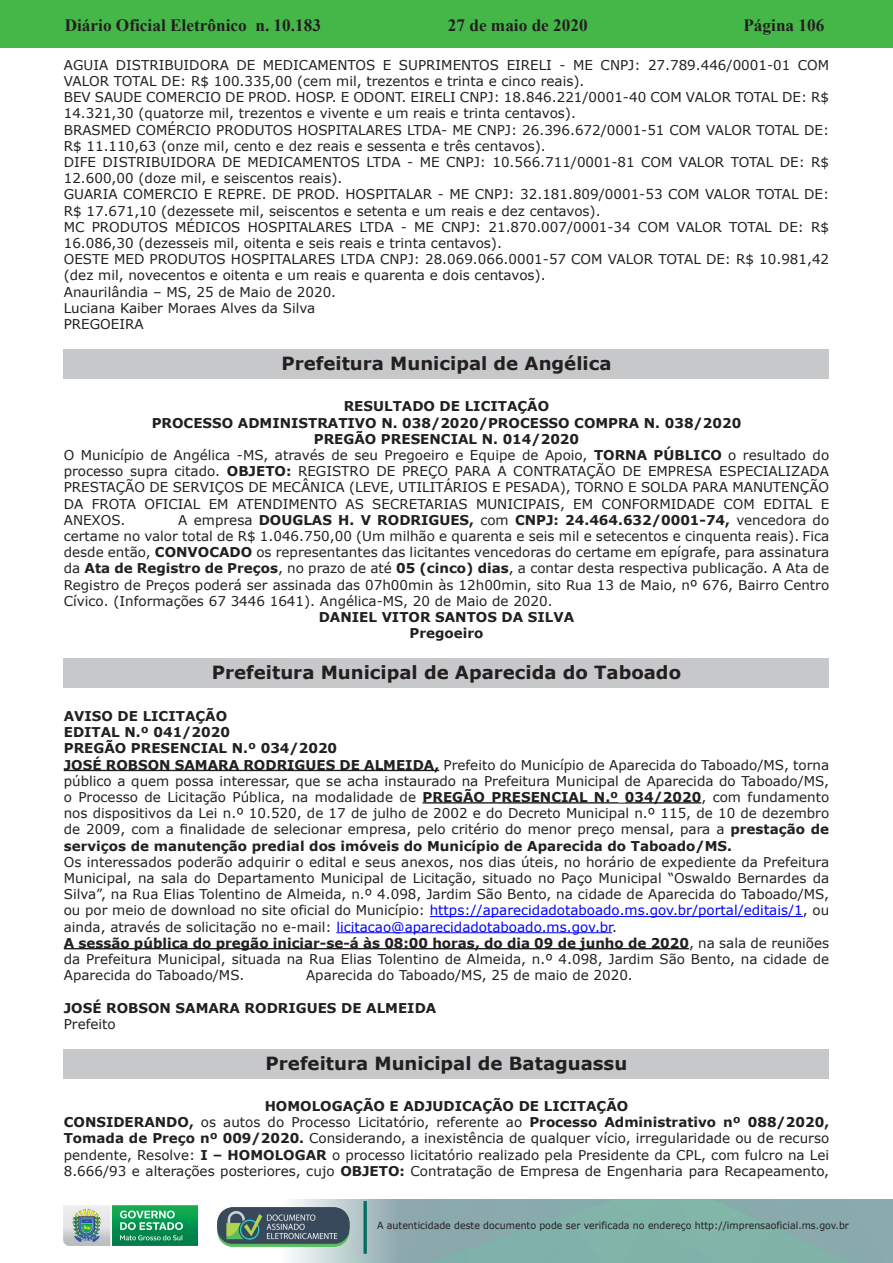
<style>
.page{position:relative;width:893px;height:1263px;background:#fff}
.page>*{position:absolute;margin:0;border:0;box-sizing:border-box;transform-origin:0 0}
.Prefeituras_e_Câmara{font:700 18.15px "Verdana";color:#231f20}
.t1{font:700 17.25px "Times New Roman";color:#231f20}
.Corpo_de_texto{font:13.5px/16.2px "Verdana";color:#231f20;text-align:justify}
.No_Spacing{font:13.5px/16.2px "Verdana";color:#231f20}
.Corpo_de_texto_3{font:13.5px/16.2px "Verdana";color:#231f20;text-align:justify}
.Corpo_de_texto-2{font:700 13.5px "Verdana";color:#231f20}
.Recuo_de_corpo_de_te{font:700 13.5px "Verdana";color:#231f20}
.Título_4{font:700 13.5px "Verdana";color:#231f20}
.t2{font:9.9px "Verdana";color:#231f20;scale:.95 1}
.s1{font-weight:700}
.s2{color:#00f}
</style>
<div class="page">
<div style="left:0;top:0;width:893px;height:48px;background:#45b749"></div>
<img style="left:63px;top:1199px;width:830px;height:64px">
<img style="left:364px;top:1202px;width:2px;height:51px">
<img style="left:218px;top:1207px;width:132px;height:39px">
<img style="left:64px;top:1205px;width:134px;height:41px">
<hr style="left:64px;top:770px;width:375px;height:1px;background:#231f20">
<hr style="left:423px;top:802px;width:195px;height:1px;background:#231f20">
<hr style="left:625px;top:802px;width:76px;height:1px;background:#231f20">
<hr style="left:430px;top:916px;width:373px;height:1px;background:#00f">
<hr style="left:336px;top:932px;width:276px;height:1px;background:#00f">
<hr style="left:64px;top:948px;width:625px;height:1px;background:#231f20">
<div style="left:64px;top:349px;width:765px;height:30px;background:#c7c8ca"></div>
<div style="left:64px;top:658px;width:765px;height:30px;background:#c7c8ca"></div>
<div style="left:64px;top:1049px;width:765px;height:29px;background:#c7c8ca"></div>
<p class="t1" style="left:65px;top:13px;width:258px">Diário Oficial Eletrônico n. 10.183</p>
<p class="t1" style="left:448px;top:13px;width:141px">27 de maio de 2020</p>
<p class="t1" style="left:743px;top:13px;width:82px">Página 106</p>
<p class="No_Spacing" style="left:64px;top:57px;width:767px">AGUIA DISTRIBUIDORA DE MEDICAMENTOS E SUPRIMENTOS EIRELI - ME CNPJ: 27.789.446/0001-01 COM<br>VALOR TOTAL DE: R$ 100.335,00 (cem mil, trezentos e trinta e cinco reais).</p>
<p class="No_Spacing" style="left:64px;top:89px;width:767px">BEV SAUDE COMERCIO DE PROD. HOSP. E ODONT. EIRELI CNPJ: 18.846.221/0001-40 COM VALOR TOTAL DE: R$<br>14.321,30 (quatorze mil, trezentos e vivente e um reais e trinta centavos).</p>
<p class="No_Spacing" style="left:64px;top:122px;width:767px">BRASMED COMÉRCIO PRODUTOS HOSPITALARES LTDA- ME CNPJ: 26.396.672/0001-51 COM VALOR TOTAL DE:<br>R$ 11.110,63 (onze mil, cento e dez reais e sessenta e três centavos).</p>
<p class="No_Spacing" style="left:64px;top:154px;width:767px">DIFE DISTRIBUIDORA DE MEDICAMENTOS LTDA - ME CNPJ: 10.566.711/0001-81 COM VALOR TOTAL DE: R$<br>12.600,00 (doze mil, e seiscentos reais).</p>
<p class="No_Spacing" style="left:64px;top:186px;width:767px">GUARIA COMERCIO E REPRE. DE PROD. HOSPITALAR - ME CNPJ: 32.181.809/0001-53 COM VALOR TOTAL DE:<br>R$ 17.671,10 (dezessete mil, seiscentos e setenta e um reais e dez centavos).</p>
<p class="No_Spacing" style="left:64px;top:219px;width:767px">MC PRODUTOS MÉDICOS HOSPITALARES LTDA - ME CNPJ: 21.870.007/0001-34 COM VALOR TOTAL DE: R$<br>16.086,30 (dezesseis mil, oitenta e seis reais e trinta centavos).</p>
<p class="No_Spacing" style="left:64px;top:251px;width:767px">OESTE MED PRODUTOS HOSPITALARES LTDA CNPJ: 28.069.066.0001-57 COM VALOR TOTAL DE: R$ 10.981,42 (dez mil, novecentos e oitenta e um reais e quarenta e dois centavos).</p>
<p class="No_Spacing" style="left:64px;top:284px;width:274px">Anaurilândia – MS, 25 de Maio de 2020.</p>
<p class="Corpo_de_texto" style="left:64px;top:300px;width:253px">Luciana Kaiber Moraes Alves da Silva</p>
<p class="Corpo_de_texto" style="left:64px;top:316px;width:81px">PREGOEIRA</p>
<p class="Prefeituras_e_Câmara" style="left:281px;top:351px;width:332px">Prefeitura Municipal de Angélica</p>
<p class="Corpo_de_texto-2" style="left:344px;top:397px;width:207px">RESULTADO DE LICITAÇÃO</p>
<p class="Corpo_de_texto-2" style="left:152px;top:413px;width:591px">PROCESSO ADMINISTRATIVO N. 038/2020/PROCESSO COMPRA N. 038/2020</p>
<p class="Corpo_de_texto-2" style="left:314px;top:429px;width:267px">PREGÃO PRESENCIAL N. 014/2020</p>
<p class="Corpo_de_texto_3" style="left:64px;top:447px;width:767px">O Município de Angélica -MS, através de seu Pregoeiro e Equipe de Apoio, <span class="s1">TORNA PÚBLICO</span> o resultado do processo supra citado. <span class="s1">OBJETO:</span> REGISTRO DE PREÇO PARA A CONTRATAÇÃO DE EMPRESA ESPECIALIZADA PRESTAÇÃO DE SERVIÇOS DE MECÂNICA (LEVE, UTILITÁRIOS E PESADA), TORNO E SOLDA PARA MANUTENÇÃO DA FROTA OFICIAL EM ATENDIMENTO AS SECRETARIAS MUNICIPAIS, EM CONFORMIDADE COM EDITAL E ANEXOS.</p>
<p class="Corpo_de_texto_3" style="left:64px;top:512px;width:767px;text-indent:114px">A empresa <span class="s1">DOUGLAS H. V RODRIGUES,</span> com <span class="s1">CNPJ: 24.464.632/0001-74,</span> vencedora do certame no valor total de R$ 1.046.750,00 (Um milhão e quarenta e seis mil e setecentos e cinquenta reais). Fica desde então, <span class="s1">CONVOCADO</span> os representantes das licitantes vencedoras do certame em epígrafe, para assinatura da <span class="s1">Ata de Registro de Preços</span>, no prazo de até <span class="s1">05 (cinco) dias</span>, a contar desta respectiva publicação. A Ata de Registro de Preços poderá ser assinada das 07h00min às 12h00min, sito Rua 13 de Maio, nº 676, Bairro Centro Cívico. (Informações 67 3446 1641). Angélica-MS, 20 de Maio de 2020.</p>
<p class="Recuo_de_corpo_de_te" style="left:319px;top:607px;width:257px">DANIEL VITOR SANTOS DA SILVA</p>
<p class="Corpo_de_texto-2" style="left:410px;top:624px;width:75px">Pregoeiro</p>
<p class="Prefeituras_e_Câmara" style="left:212px;top:660px;width:471px">Prefeitura Municipal de Aparecida do Taboado</p>
<p class="Corpo_de_texto-2" style="left:64px;top:706px;width:165px">AVISO DE LICITAÇÃO</p>
<p class="Título_4" style="left:64px;top:723px;width:168px">EDITAL N.º 041/2020</p>
<p class="Corpo_de_texto-2" style="left:64px;top:739px;width:275px">PREGÃO PRESENCIAL N.º 034/2020</p>
<p class="Corpo_de_texto" style="left:64px;top:756px;width:767px"><span class="s1">JOSÉ ROBSON SAMARA RODRIGUES DE ALMEIDA,</span> Prefeito do Município de Aparecida do Taboado/MS, torna público a quem possa interessar, que se acha instaurado na Prefeitura Municipal de Aparecida do Taboado/MS, o Processo de Licitação Pública, na modalidade de <span class="s1">PREGÃO PRESENCIAL N.º 034/2020</span>, com fundamento nos dispositivos da Lei n.º 10.520, de 17 de julho de 2002 e do Decreto Municipal n.º 115, de 10 de dezembro de 2009, com a finalidade de selecionar empresa, pelo critério do menor preço mensal, para a <span class="s1">prestação de serviços de manutenção predial dos imóveis do Município de Aparecida do Taboado/MS.</span></p>
<p class="Corpo_de_texto" style="left:64px;top:854px;width:767px">Os interessados poderão adquirir o edital e seus anexos, nos dias úteis, no horário de expediente da Prefeitura Municipal, na sala do Departamento Municipal de Licitação, situado no Paço Municipal “Oswaldo Bernardes da Silva”, na Rua Elias Tolentino de Almeida, n.º 4.098, Jardim São Bento, na cidade de Aparecida do Taboado/MS, ou por meio de download no site oficial do Município: <span class="s2">https://aparecidadotaboado.ms.gov.br/portal/editais/1</span>, ou ainda, através de solicitação no e-mail: <span class="s2">licitacao@aparecidadotaboado.ms.gov.br</span>.</p>
<p class="Corpo_de_texto" style="left:64px;top:935px;width:767px"><span class="s1">A sessão pública do pregão iniciar-se-á às 08:00 horas, do dia 09 de junho de 2020</span>, na sala de reuniões da Prefeitura Municipal, situada na Rua Elias Tolentino de Almeida, n.º 4.098, Jardim São Bento, na cidade de Aparecida do Taboado/MS.</p>
<p class="Corpo_de_texto" style="left:306px;top:967px;width:328px">Aparecida do Taboado/MS, 25 de maio de 2020.</p>
<p class="Corpo_de_texto-2" style="left:64px;top:998px;width:374px">JOSÉ ROBSON SAMARA RODRIGUES DE ALMEIDA</p>
<p class="Corpo_de_texto" style="left:64px;top:1016px;width:53px">Prefeito</p>
<p class="Prefeituras_e_Câmara" style="left:266px;top:1050px;width:363px">Prefeitura Municipal de Bataguassu</p>
<p class="Corpo_de_texto-2" style="left:265px;top:1096px;width:365px">HOMOLOGAÇÃO E ADJUDICAÇÃO DE LICITAÇÃO</p>
<p class="Corpo_de_texto" style="left:64px;top:1114px;width:767px"><span class="s1">CONSIDERANDO,</span> os autos do Processo Licitatório, referente ao <span class="s1">Processo Administrativo nº 088/2020, Tomada de Preço nº 009/2020.</span> Considerando, a inexistência de qualquer vício, irregularidade ou de recurso pendente, Resolve: <span class="s1">I – HOMOLOGAR</span> o processo licitatório realizado pela Presidente da CPL, com fulcro na Lei 8.666/93 e alterações posteriores, cujo <span class="s1">OBJETO:</span> Contratação de Empresa de Engenharia para Recapeamento,</p>
<p class="t2" style="left:377px;top:1219px;width:498px">A autenticidade deste documento pode ser verificada no endereço http://imprensaoficial.ms.gov.br</p>
</div>
